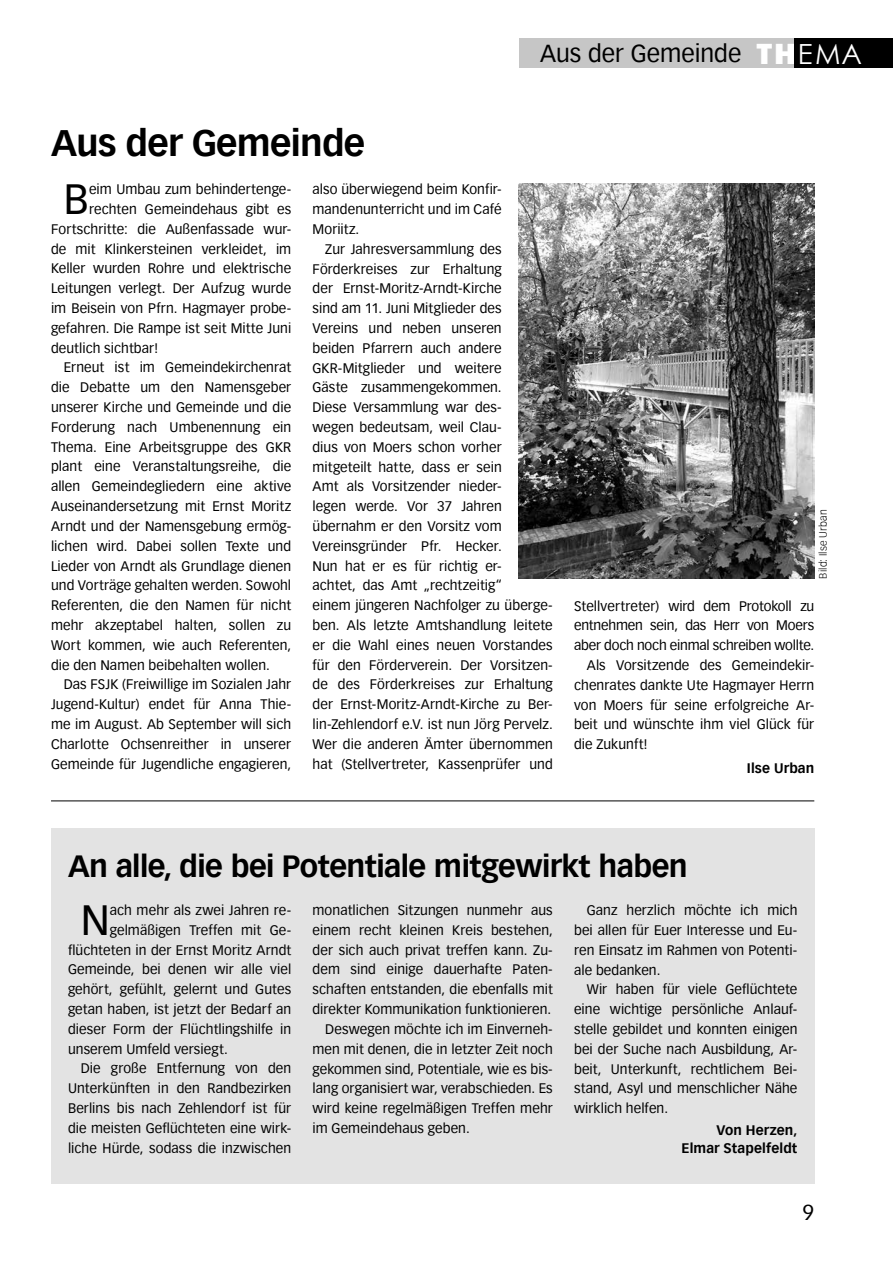
<style>
.page{position:relative;width:893px;height:1263px;background:#fff}
.page>*{position:absolute;margin:0;border:0;box-sizing:border-box;transform-origin:0 0}
.t1{font:41.25px "Vectora Com";color:#000}
.t2{font:700 36px "Vectora Com";letter-spacing:-.02em;color:#000}
.t3{font:700 30px "Vectora Com";letter-spacing:-.02em;color:#000}
.t4{font:24px "Vectora Com";color:#000}
.t5{font:21px "Vectora Com";color:#000}
.t6{font:13.5px/19.8px "Vectora Com";letter-spacing:.005em;color:#000;text-align:justify}
.t7{font:700 13.5px/17.7px "Vectora Com";letter-spacing:.005em;color:#000;text-align:right}
.t8{font:13.5px "Vectora Com";letter-spacing:-.015em;color:#000}
.t9{font:300 10.5px "Vectora Com";letter-spacing:.015em;color:#000}
.s1{font-family:"Franklin Gothic";font-weight:800;font-size:30px;color:#fff}
.s2{font-family:"Century Gothic";font-size:27.75px;color:#fff}
</style>
<div class="page">
<div style="left:519px;top:38px;width:229px;height:30px;background:#c6c6c6"></div>
<div style="left:748px;top:38px;width:48px;height:30px;background:#c6c6c6"></div>
<div style="left:794px;top:38px;width:99px;height:30px;background:#000"></div>
<hr style="left:51px;top:800px;width:763px;height:1px;background:#000">
<img style="left:519px;top:184px;width:295px;height:394px">
<div style="left:51px;top:828px;width:763px;height:355px;background:#e3e3e3"></div>
<h3 class="t4" style="left:540px;top:40px;width:324px">Aus der Gemeinde <span class="s1">TH</span><span class="s2">EMA</span></h3>
<h2 class="t2" style="left:51px;top:121px;width:316px">Aus der Gemeinde</h2>
<h1 class="t1" style="left:64px;top:174px;width:27px">B</h1>
<p class="t6" style="left:89px;top:179px;width:204px">eim Umbau zum behindertenge-</p>
<p class="t6" style="left:313px;top:180px;width:191px">also überwiegend beim Konfir&shy;mandenunterricht und im Café Moriitz.</p>
<p class="t6" style="left:313px;top:239px;width:242px;text-align:left;text-indent:13px">Zur Jahresversammlung des<br>Förderkreises zur Erhaltung<br>der Ernst-Moritz-Arndt-Kirche<br>sind am 11. Juni Mitglieder des<br>Vereins und neben unseren<br>beiden Pfarrern auch andere<br>GKR-Mitglieder und weitere<br>Gäste zusammengekommen.<br>Diese Versammlung war des-<br>wegen bedeutsam, weil Clau-<br>dius von Moers schon vorher mitgeteilt hatte, dass er sein<br>Amt als Vorsitzender nieder-<br>legen werde. Vor 37 Jahren übernahm er den Vorsitz vom<br>Vereinsgründer Pfr. Hecker.<br>Nun hat er es für richtig er-<br>achtet, das Amt „rechtzeitig“<br>einem jüngeren Nachfolger zu überge&shy;ben. Als letzte Amtshandlung leitete er die Wahl eines neuen Vorstandes für den Förderverein. Der Vorsitzen&shy;de des Förderkreises zur Erhaltung der Ernst-Moritz-Arndt-Kirche zu Ber&shy;lin-Zehlendorf e.V. ist nun Jörg Pervelz.<br>Wer die anderen Ämter übernommen hat (Stellvertreter, Kassenprüfer und</p>
<p class="t6" style="left:89px;top:199px;width:204px">rechten Gemeindehaus gibt es</p>
<p class="t6" style="left:51px;top:219px;width:242px">Fortschritte: die Außenfassade wur-</p>
<p class="t6" style="left:51px;top:239px;width:242px">de mit Klinkersteinen verkleidet, im</p>
<p class="t6" style="left:51px;top:259px;width:242px">Keller wurden Rohre und elektrische</p>
<p class="t6" style="left:51px;top:279px;width:242px">Leitungen verlegt. Der Aufzug wurde</p>
<p class="t6" style="left:51px;top:298px;width:242px">im Beisein von Pfrn. Hagmayer probe-</p>
<p class="t6" style="left:51px;top:318px;width:242px">gefahren. Die Rampe ist seit Mitte Juni</p>
<p class="t6" style="left:51px;top:338px;width:109px">deutlich sichtbar!</p>
<p class="t6" style="left:64px;top:358px;width:229px">Erneut ist im Gemeindekirchenrat</p>
<p class="t6" style="left:51px;top:378px;width:242px">die Debatte um den Namensgeber</p>
<p class="t6" style="left:51px;top:397px;width:242px">unserer Kirche und Gemeinde und die</p>
<p class="t6" style="left:51px;top:417px;width:242px">Forderung nach Umbenennung ein</p>
<p class="t6" style="left:51px;top:437px;width:242px">Thema. Eine Arbeitsgruppe des GKR</p>
<p class="t6" style="left:51px;top:457px;width:242px">plant eine Veranstaltungsreihe, die</p>
<p class="t6" style="left:51px;top:477px;width:242px">allen Gemeindegliedern eine aktive</p>
<p class="t6" style="left:51px;top:496px;width:242px">Auseinandersetzung mit Ernst Moritz</p>
<p class="t6" style="left:51px;top:516px;width:242px">Arndt und der Namensgebung ermög-</p>
<p class="t6" style="left:51px;top:536px;width:242px">lichen wird. Dabei sollen Texte und</p>
<p class="t6" style="left:51px;top:556px;width:242px">Lieder von Arndt als Grundlage dienen</p>
<p class="t6" style="left:51px;top:576px;width:242px">und Vorträge gehalten werden. Sowohl</p>
<p class="t6" style="left:51px;top:595px;width:242px">Referenten, die den Namen für nicht</p>
<p class="t6" style="left:51px;top:615px;width:242px">mehr akzeptabel halten, sollen zu</p>
<p class="t6" style="left:51px;top:635px;width:242px">Wort kommen, wie auch Referenten,</p>
<p class="t6" style="left:51px;top:655px;width:220px">die den Namen beibehalten wollen.</p>
<p class="t6" style="left:64px;top:675px;width:229px">Das FSJK (Freiwillige im Sozialen Jahr</p>
<p class="t6" style="left:51px;top:694px;width:242px">Jugend-Kultur) endet für Anna Thie-</p>
<p class="t6" style="left:51px;top:714px;width:242px">me im August. Ab September will sich</p>
<p class="t6" style="left:51px;top:734px;width:242px">Charlotte Ochsenreither in unserer</p>
<p class="t6" style="left:51px;top:754px;width:242px">Gemeinde für Jugendliche engagieren,</p>
<p class="t9" style="left:817px;top:579px;width:71px;rotate:-90deg">Bild: Ilse Urban</p>
<p class="t6" style="left:574px;top:596px;width:242px">Stellvertreter) wird dem Protokoll zu</p>
<p class="t6" style="left:574px;top:616px;width:242px">entnehmen sein, das Herr von Moers</p>
<p class="t8" style="left:574px;top:637px;width:242px">aber doch noch einmal schreiben wollte.</p>
<p class="t6" style="left:587px;top:655px;width:229px">Als Vorsitzende des Gemeindekir-</p>
<p class="t6" style="left:574px;top:675px;width:242px">chenrates dankte Ute Hagmayer Herrn</p>
<p class="t6" style="left:574px;top:695px;width:242px">von Moers für seine erfolgreiche Ar-</p>
<p class="t6" style="left:574px;top:715px;width:242px">beit und wünschte ihm viel Glück für</p>
<p class="t6" style="left:574px;top:734px;width:75px">die Zukunft!</p>
<p class="t7" style="left:747px;top:760px;width:69px">Ilse Urban</p>
<h3 class="t3" style="left:68px;top:848px;width:621px">An alle, die bei Potentiale mitgewirkt haben</h3>
<h1 class="t1" style="left:81px;top:895px;width:31px">N</h1>
<p class="t6" style="left:110px;top:900px;width:183px">ach mehr als zwei Jahren re-</p>
<p class="t6" style="left:313px;top:900px;width:242px">monatlichen Sitzungen nunmehr aus</p>
<p class="t6" style="left:313px;top:920px;width:242px">einem recht kleinen Kreis bestehen,</p>
<p class="t6" style="left:313px;top:940px;width:242px">der sich auch privat treffen kann. Zu-</p>
<p class="t6" style="left:313px;top:960px;width:242px">dem sind einige dauerhafte Paten-</p>
<p class="t6" style="left:313px;top:980px;width:242px">schaften entstanden, die ebenfalls mit</p>
<p class="t6" style="left:313px;top:999px;width:240px">direkter Kommunikation funktionieren.</p>
<p class="t6" style="left:325px;top:1019px;width:229px">Deswegen möchte ich im Einverneh-</p>
<p class="t6" style="left:313px;top:1039px;width:242px">men mit denen, die in letzter Zeit noch</p>
<p class="t6" style="left:313px;top:1059px;width:242px">gekommen sind, Potentiale, wie es bis-</p>
<p class="t6" style="left:313px;top:1079px;width:242px">lang organisiert war, verabschieden. Es</p>
<p class="t6" style="left:313px;top:1098px;width:242px">wird keine regelmäßigen Treffen mehr</p>
<p class="t6" style="left:313px;top:1118px;width:159px">im Gemeindehaus geben.</p>
<p class="t6" style="left:574px;top:900px;width:225px;text-indent:13px">Ganz herzlich möchte ich mich bei allen für Euer Interesse und Eu&shy;ren Einsatz im Rahmen von Potenti&shy;ale bedanken.</p>
<p class="t6" style="left:574px;top:980px;width:225px;text-indent:13px">Wir haben für viele Geflüchtete eine wichtige persönliche Anlauf&shy;stelle gebildet und konnten einigen bei der Suche nach Ausbildung, Ar&shy;beit, Unterkunft, rechtlichem Bei&shy;stand, Asyl und menschlicher Nähe wirklich helfen.</p>
<p class="t7" style="left:682px;top:1121px;width:117px">Von Herzen,<br>Elmar Stapelfeldt</p>
<p class="t6" style="left:110px;top:920px;width:183px">gelmäßigen Treffen mit Ge-</p>
<p class="t6" style="left:68px;top:940px;width:225px">flüchteten in der Ernst Moritz Arndt</p>
<p class="t6" style="left:68px;top:960px;width:225px">Gemeinde, bei denen wir alle viel</p>
<p class="t6" style="left:68px;top:979px;width:225px">gehört, gefühlt, gelernt und Gutes</p>
<p class="t6" style="left:68px;top:999px;width:225px">getan haben, ist jetzt der Bedarf an</p>
<p class="t6" style="left:68px;top:1019px;width:225px">dieser Form der Flüchtlingshilfe in</p>
<p class="t6" style="left:68px;top:1039px;width:161px">unserem Umfeld versiegt.</p>
<p class="t6" style="left:81px;top:1059px;width:212px">Die große Entfernung von den</p>
<p class="t6" style="left:68px;top:1078px;width:225px">Unterkünften in den Randbezirken</p>
<p class="t6" style="left:68px;top:1098px;width:225px">Berlins bis nach Zehlendorf ist für</p>
<p class="t6" style="left:68px;top:1118px;width:225px">die meisten Geflüchteten eine wirk-</p>
<p class="t6" style="left:68px;top:1138px;width:225px">liche Hürde, sodass die inzwischen</p>
<h3 class="t5" style="left:803px;top:1200px;width:13px">9</h3>
</div>
